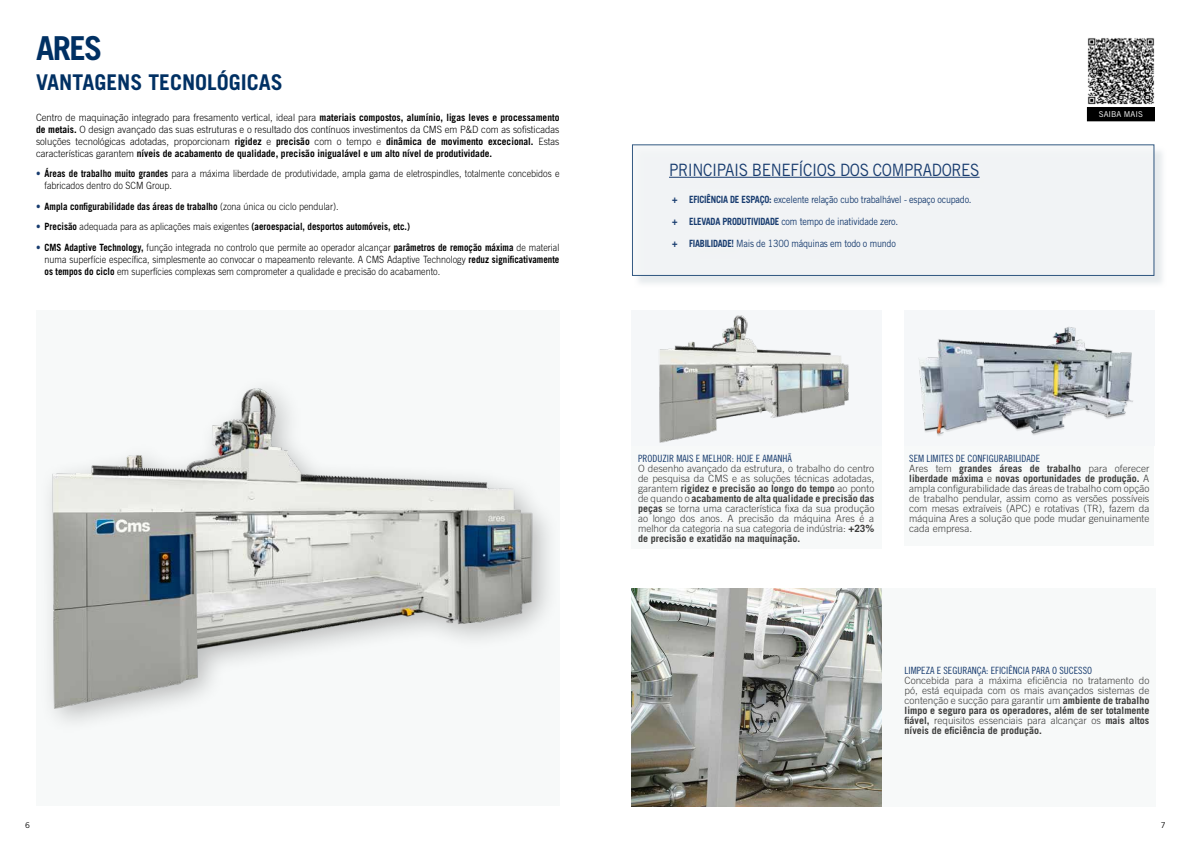
<style>
.page{position:relative;width:1191px;height:842px;background:#fff}
.page>*{position:absolute;margin:0;border:0;box-sizing:border-box;transform-origin:0 0}
.t1{font:700 33px "Trade Gothic LT Std";color:#003063}
.t2{font:700 21.7px "Trade Gothic LT Std";color:#003063}
.t3{font:17px "Trade Gothic LT Std";letter-spacing:-.025em;color:#183c6f;scale:.9 1}
.t4{font:300 10px/10px "Trade Gothic LT Std";color:#3c3c3b;text-align:justify}
.t5{font:300 10px/12px "Trade Gothic LT Std";color:#000;scale:.9 1}
.t6{font:300 10px/12px "Trade Gothic LT Std";color:#000;text-align:justify;scale:.95 1}
.t7{font:10px "Trade Gothic LT Std";letter-spacing:-.025em;color:#183c6f;scale:.9 1}
.t8{font:700 10px "Trade Gothic LT Std";color:#000;scale:.9 1}
.t9{font:10px "Trade Gothic LT Std Cn 18";color:#183c6f}
.t10{font:8px "Trade Gothic LT Std";color:#fff}
.t11{font:8px "Trade Gothic LT Std";color:#000}
.s1{font-weight:700}
.s2{color:#183c6f}
.s3{font-weight:300;color:#183c6f}
.s4{font-weight:300}
</style>
<div class="page">
<div style="left:631px;top:446px;width:251px;height:102px;background:#f7f9f9"></div>
<div style="left:904px;top:446px;width:250px;height:100px;background:#f7f9f9"></div>
<div style="left:631px;top:588px;width:524px;height:218px;background:#f7f9f9"></div>
<div style="left:36px;top:311px;width:523px;height:495px;background:#f7f9f9"></div>
<img style="left:631px;top:588px;width:250px;height:218px">
<img style="left:50px;top:388px;width:499px;height:333px">
<div style="left:634px;top:146px;width:532px;height:142px;background:#d8dfe3;opacity:.75"></div>
<div style="left:632px;top:145px;width:522px;height:131px;background:#f4f6f7;border:1px solid #003063"></div>
<hr style="left:669px;top:177px;width:310px;height:1px;background:#183c6f">
<div style="left:631px;top:311px;width:251px;height:135px;background:#f5f7f9"></div>
<img style="left:659px;top:315px;width:190px;height:128px">
<div style="left:904px;top:311px;width:251px;height:135px;background:#f5f7f9"></div>
<img style="left:919px;top:327px;width:214px;height:109px">
<img style="left:1087px;top:38px;width:68px;height:67px">
<div style="left:1087px;top:108px;width:67px;height:13px;background:#000"></div>
<div style="left:1087px;top:107px;width:68px;height:14px;border:1px solid #000"></div>
<h1 class="t1" style="left:36px;top:28px;width:68px">ARES</h1>
<h2 class="t2" style="left:36px;top:69px;width:248px">VANTAGENS TECNOLÓGICAS</h2>
<p class="t6" style="left:36px;top:111px;width:552px">Centro de maquinação integrado para fresamento vertical, ideal para <span class="s1">materiais compostos, alumínio, ligas leves e processamento de metais.</span> O design avançado das suas estruturas e o resultado dos contínuos investimentos da CMS em P&amp;D com as sofisticadas soluções tecnológicas adotadas, proporcionam <span class="s1">rigidez</span> e <span class="s1">precisão</span> com o tempo e <span class="s1">dinâmica de movimento excecional.</span> Estas características garantem <span class="s1">níveis de acabamento de qualidade, precisão inigualável e um alto nível de produtividade.</span></p>
<p class="t5" style="left:45px;top:167px;width:574px;text-indent:-9px"><span class="s2">•</span> <span class="s1">Áreas de trabalho muito grandes</span> para a máxima liberdade de produtividade, ampla gama de eletrospindles, totalmente concebidos e fabricados dentro do SCM Group.</p>
<p class="t8" style="left:36px;top:200px;width:338px"><span class="s3">•</span> Ampla configurabilidade das áreas de trabalho <span class="s4">(zona única ou ciclo pendular).</span></p>
<p class="t8" style="left:36px;top:220px;width:417px"><span class="s3">•</span> Precisão <span class="s4">adequada para as aplicações mais exigentes</span> (aeroespacial, desportos automóveis, etc.)</p>
<p class="t5" style="left:45px;top:241px;width:573px;text-align:justify;text-indent:-9px"><span class="s2">•</span> <span class="s1">CMS Adaptive Technology,</span> função integrada no controlo que permite ao operador alcançar <span class="s1">parâmetros de remoção máxima</span> de material numa superfície específica, simplesmente ao convocar o mapeamento relevante. A CMS Adaptive Technology <span class="s1">reduz significativamente os tempos do ciclo</span> em superfícies complexas sem comprometer a qualidade e precisão do acabamento.</p>
<h3 class="t3" style="left:669px;top:159px;width:346px">PRINCIPAIS BENEFÍCIOS DOS COMPRADORES</h3>
<p class="t7" style="left:672px;top:193px;width:334px"><span class="s1">+ EFICIÊNCIA DE ESPAÇO:</span> excelente relação cubo trabalhável - espaço ocupado.</p>
<p class="t7" style="left:672px;top:215px;width:253px"><span class="s1">+ ELEVADA PRODUTIVIDADE</span> com tempo de inatividade zero.</p>
<p class="t7" style="left:672px;top:237px;width:250px"><span class="s1">+ FIABILIDADE!</span> Mais de 1300 máquinas em todo o mundo</p>
<p class="t10" style="left:1098px;top:109px;width:46px">SAIBA MAIS</p>
<p class="t9" style="left:638px;top:452px;width:155px">PRODUZIR MAIS E MELHOR: HOJE E AMANHÃ</p>
<p class="t4" style="left:638px;top:463px;width:238px">O desenho avançado da estrutura, o trabalho do centro de pesquisa da CMS e as soluções técnicas adotadas, garantem <span class="s1">rigidez e precisão ao longo do tempo</span> ao ponto de quando o <span class="s1">acabamento de alta qualidade e precisão das peças</span> se torna uma característica fixa da sua produção ao longo dos anos. A precisão da máquina Ares é a melhor da categoria na sua categoria de indústria: <span class="s1">+23% de precisão e exatidão na maquinação.</span></p>
<p class="t9" style="left:909px;top:452px;width:133px">SEM LIMITES DE CONFIGURABILIDADE</p>
<p class="t4" style="left:909px;top:463px;width:242px">Ares tem <span class="s1">grandes áreas de trabalho</span> para oferecer <span class="s1">liberdade máxima</span> e <span class="s1">novas oportunidades de produção.</span> A ampla configurabilidade das áreas de trabalho com opção de trabalho pendular, assim como as versões possíveis com mesas extraíveis (APC) e rotativas (TR), fazem da máquina Ares a solução que pode mudar genuinamente cada empresa.</p>
<p class="t9" style="left:904px;top:664px;width:189px">LIMPEZA E SEGURANÇA: EFICIÊNCIA PARA O SUCESSO</p>
<p class="t4" style="left:904px;top:675px;width:246px">Concebida para a máxima eficiência no tratamento do pó, está equipada com os mais avançados sistemas de contenção e sucção para garantir um <span class="s1">ambiente de trabalho limpo e seguro para os operadores, além de ser totalmente fiável,</span> requisitos essenciais para alcançar os <span class="s1">mais altos níveis de eficiência de produção.</span></p>
<p class="t11" style="left:25px;top:820px;width:6px">6</p>
<p class="t11" style="left:1160px;top:820px;width:6px">7</p>
</div>
